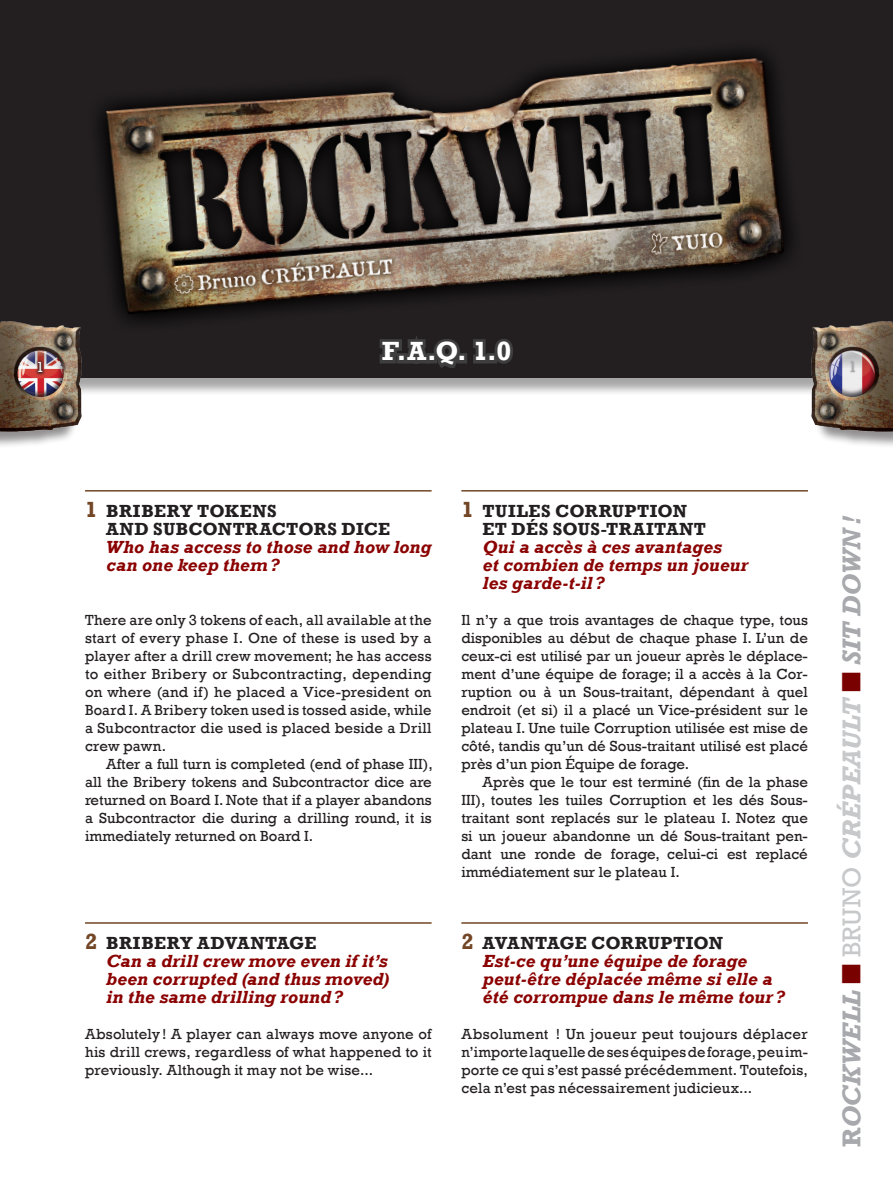
<style>
.page{position:relative;width:893px;height:1191px;background:#fff}
.page>*{position:absolute;margin:0;border:0;box-sizing:border-box;transform-origin:0 0}
.Titre_1{font:700 27px "Rockwell";color:#fff}
.Titre_2{font:italic 700 26.55px "Rockwell";color:#a8a9ad}
.Titre_2-2{font:italic 700 18px/18px "Rockwell";letter-spacing:.005em;color:#8b0202}
.Courant{font:15px/18px "Rockwell";letter-spacing:.005em;color:#231f20;text-align:justify}
.Courant_alinéa{font:15px/18px "Rockwell";color:#231f20;text-align:justify}
.t1{font:15px "Rockwell";color:#fff}
.t2{font:15px "Rockwell";color:#a8a9ad}
.s1{font-style:normal;font-size:22.5px;color:#734626}
.s2{font-style:normal;color:#231f20}
.s3{font-style:normal}
.s4{color:#790100}
.s5{font-weight:400;font-style:normal;color:#c7c8ca}
.s6{color:#c7c8ca}
</style>
<div class="page">
<hr style="left:85px;top:490px;width:347px;height:1px;background:#734626">
<hr style="left:85px;top:922px;width:347px;height:1px;background:#734626">
<hr style="left:461px;top:490px;width:347px;height:1px;background:#734626">
<hr style="left:461px;top:922px;width:347px;height:1px;background:#734626">
<div style="left:0;top:2px;width:893px;height:394px;background:#231f20;opacity:.4"></div>
<div style="left:0;top:0;width:893px;height:377px;background:#231f20"></div>
<svg style="left:380px;top:346px;width:133px;height:22px"></svg>
<img style="left:99px;top:51px;width:693px;height:295px">
<div style="left:0;top:324px;width:78px;height:125px;background:#231f20;opacity:.5"></div>
<img style="left:0;top:321px;width:82px;height:110px">
<svg style="left:34px;top:358px;width:12px;height:18px"></svg>
<div style="left:814px;top:324px;width:79px;height:125px;background:#231f20;opacity:.5"></div>
<img style="left:811px;top:321px;width:82px;height:110px">
<div style="left:849px;top:360px;width:8px;height:14px;background:#231f20;opacity:.4"></div>
<p class="t1" style="left:36px;top:358px;width:10px">1</p>
<p class="Titre_1" style="left:382px;top:335px;width:131px">F.A.Q. 1.0</p>
<p class="t2" style="left:849px;top:358px;width:10px">1</p>
<p class="Titre_2-2" style="left:106px;top:502px;width:326px;text-indent:-21px"><span class="s1">1</span> <span class="s2">BRIBERY TOKENS<br>AND SUBCONTRACTORS DICE<br></span>Who has access to those and how long can one keep them?</p>
<p class="Courant" style="left:85px;top:611px;width:348px">There are only 3 tokens of each, all available at the start of every phase I. One of these is used by a player after a drill crew movement; he has access to either Bribery or Subcontracting, depending on where (and if) he placed a Vice-president on Board I. A Bribery token used is tossed aside, while a Subcontractor die used is placed beside a Drill crew pawn.</p>
<p class="Courant_alinéa" style="left:85px;top:755px;width:349px;text-indent:21px">After a full turn is completed (end of phase III), all the Bribery tokens and Subcontractor dice are returned on Board I. Note that if a player abandons a Subcontractor die during a drilling round, it is immediately returned on Board I.</p>
<p class="Titre_2-2" style="left:106px;top:934px;width:285px;text-indent:-21px"><span class="s1">2</span> <span class="s2">BRIBERY ADVANTAGE<br></span>Can a drill crew move even if it’s been corrupted (and thus moved) in the same drilling round?</p>
<p class="Courant" style="left:85px;top:1025px;width:348px">Absolutely! A player can always move anyone of his drill crews, regardless of what happened to it previously. Although it may not be wise...</p>
<p class="Titre_2-2" style="left:483px;top:502px;width:267px;text-indent:-21px"><span class="s1">1</span> <span class="s2">TUILES CORRUPTION<br>ET DÉS SOUS-TRAITANT<br></span>Qui a accès à ces avantages<br>et combien de temps un joueur les garde-t-il?</p>
<p class="Courant" style="left:461px;top:611px;width:348px">Il n’y a que trois avantages de chaque type, tous disponibles au début de chaque phase I. L’un de ceux-ci est utilisé par un joueur après le déplace&shy;ment d’une équipe de forage; il a accès à la Cor&shy;ruption ou à un Sous-traitant, dépendant à quel endroit (et si) il a placé un Vice-président sur le plateau I. Une tuile Corruption utilisée est mise de côté, tandis qu’un dé Sous-traitant utilisé est placé près d’un pion Équipe de forage.</p>
<p class="Courant_alinéa" style="left:461px;top:773px;width:348px;text-indent:21px">Après que le tour est terminé (fin de la phase III), toutes les tuiles Corruption et les dés Sous&shy;traitant sont replacés sur le plateau I. Notez que si un joueur abandonne un dé Sous-traitant pen&shy;dant une ronde de forage, celui-ci est replacé immédiatement sur le plateau I.</p>
<p class="Titre_2-2" style="left:483px;top:934px;width:304px;text-indent:-21px"><span class="s1">2</span> <span class="s2">AVANTAGE CORRUPTION<br></span>Est-ce qu’une équipe de forage peut-être déplacée même si elle a été corrompue dans le même tour?</p>
<p class="Courant" style="left:461px;top:1025px;width:348px">Absolument ! Un joueur peut toujours déplacer n’importe laquelle de ses équipes de forage, peu im&shy;porte ce qui s’est passé précédemment. Toutefois, cela n’est pas nécessairement judicieux...</p>
<p class="Titre_2" style="left:836px;top:1147px;width:633px;rotate:-90deg"><span class="s3">R</span>OCKWELL <span class="s4">■</span> <span class="s5">BRUNO</span> <span class="s6">CRÉPEAULT</span> <span class="s4">■</span> SIT DOWN!</p>
</div>
